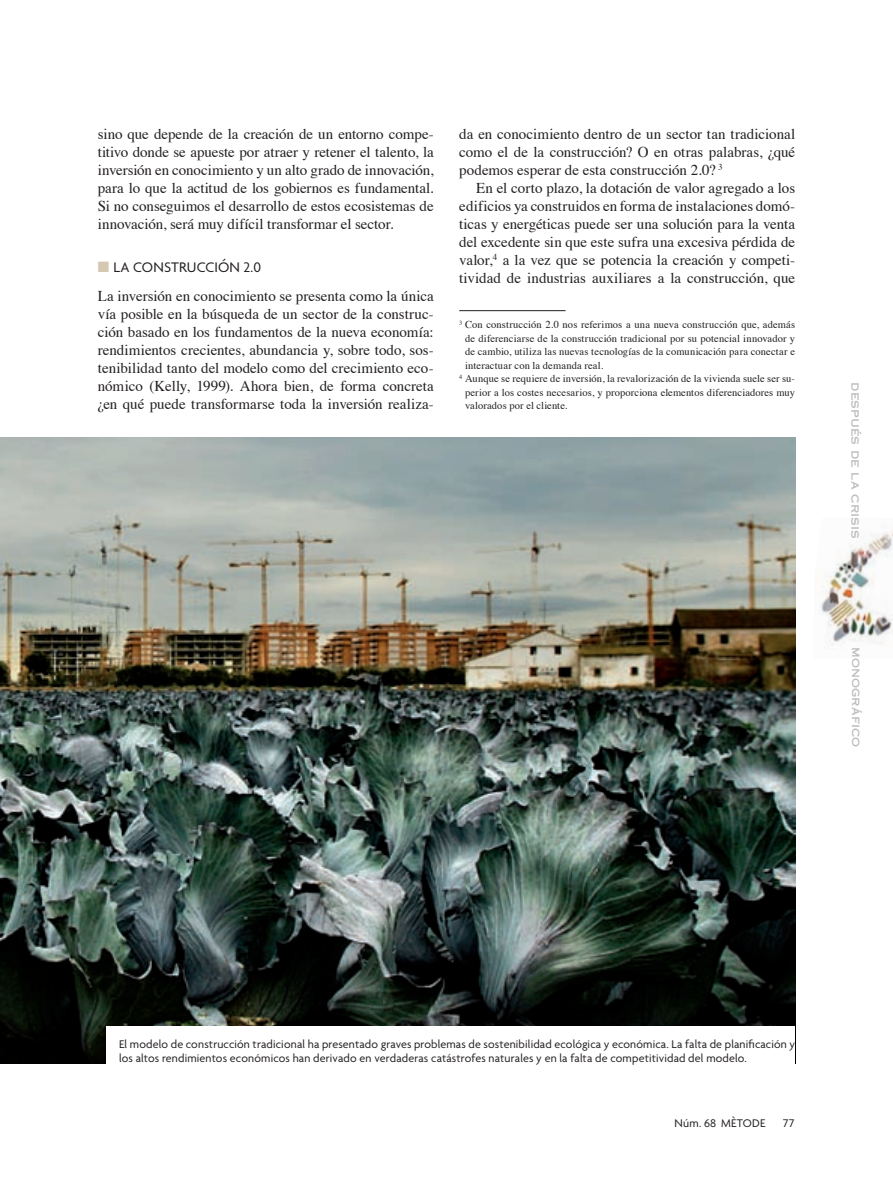
<style>
.page{position:relative;width:893px;height:1191px;background:#fff}
.page>*{position:absolute;margin:0;border:0;box-sizing:border-box;transform-origin:0 0}
.t1{font:15px/18px "Times";color:#231f20;text-align:justify}
.t2{font:15px "Agenda";letter-spacing:.01em;color:#231f20}
.t3{font:12px/14.2px "Agenda";letter-spacing:.015em;color:#231f20}
.t4{font:12px "Copperplate Thirty One AB";letter-spacing:.005em;color:#bcbdc0}
.t5{font:10.5px "Times";letter-spacing:.01em;color:#231f20}
.s1{color:#d4c8b2}
</style>
<div class="page">
<img style="left:820px;top:530px;width:73px;height:118px">
<hr style="left:459px;top:310px;width:107px;height:1px;background:#231f20">
<img style="left:0;top:437px;width:795px;height:626px">
<div style="left:106px;top:1026px;width:689px;height:76px;background:#fff"></div>
<p class="t1" style="left:98px;top:126px;width:337px">sino que depende de la creación de un entorno compe&shy;titivo donde se apueste por atraer y retener el talento, la inversión en conocimiento y un alto grado de innovación, para lo que la actitud de los gobiernos es fundamental.<br>Si no conseguimos el desarrollo de estos ecosistemas de innovación, será muy difícil transformar el sector.</p>
<p class="t2" style="left:98px;top:262px;width:165px"><span class="s1">■</span> LA CONSTRUCCIÓN 2.0</p>
<p class="t1" style="left:98px;top:288px;width:337px">La inversión en conocimiento se presenta como la única vía posible en la búsqueda de un sector de la construc&shy;ción basado en los fundamentos de la nueva economía: rendimientos crecientes, abundancia y, sobre todo, sos&shy;tenibilidad tanto del modelo como del crecimiento eco&shy;nómico (Kelly, 1999). Ahora bien, de forma concreta ¿en qué puede transformarse toda la inversión realiza-</p>
<p class="t1" style="left:459px;top:127px;width:337px">da en conocimiento dentro de un sector tan tradicional como el de la construcción? O en otras palabras, ¿qué podemos esperar de esta construcción 2.0? <sup>3</sup></p>
<p class="t1" style="left:459px;top:181px;width:337px;text-indent:17px">En el corto plazo, la dotación de valor agregado a los edificios ya construidos en forma de instalaciones domó&shy;ticas y energéticas puede ser una solución para la venta del excedente sin que este sufra una excesiva pérdida de valor,<sup>4</sup> a la vez que se potencia la creación y competi&shy;tividad de industrias auxiliares a la construcción, que</p>
<p class="t5" style="left:459px;top:320px;width:337px"><sup>3</sup> Con construcción 2.0 nos referimos a una nueva construcción que, además</p>
<p class="t5" style="left:465px;top:334px;width:332px">de diferenciarse de la construcción tradicional por su potencial innovador y</p>
<p class="t5" style="left:465px;top:347px;width:332px">de cambio, utiliza las nuevas tecnologías de la comunicación para conectar e</p>
<p class="t5" style="left:465px;top:361px;width:140px">interactuar con la demanda real.</p>
<p class="t5" style="left:459px;top:374px;width:337px"><sup>4</sup> Aunque se requiere de inversión, la revalorización de la vivienda suele ser su-</p>
<p class="t5" style="left:465px;top:388px;width:332px">perior a los costes necesarios, y proporciona elementos diferenciadores muy</p>
<p class="t5" style="left:465px;top:401px;width:104px">valorados por el cliente.</p>
<p class="t4" style="left:863px;top:382px;width:158px;rotate:90deg">después de la crisis</p>
<p class="t4" style="left:863px;top:647px;width:102px;rotate:90deg">monográfico</p>
<p class="t3" style="left:119px;top:1038px;width:678px">El modelo de construcción tradicional ha presentado graves problemas de sostenibilidad ecológica y económica. La falta de planificación y los altos rendimientos económicos han derivado en verdaderas catástrofes naturales y en la falta de competitividad del modelo.</p>
<p class="t3" style="left:674px;top:1116px;width:92px">Núm. 68 MÈTODE</p>
<p class="t3" style="left:783px;top:1116px;width:13px">77</p>
</div>
